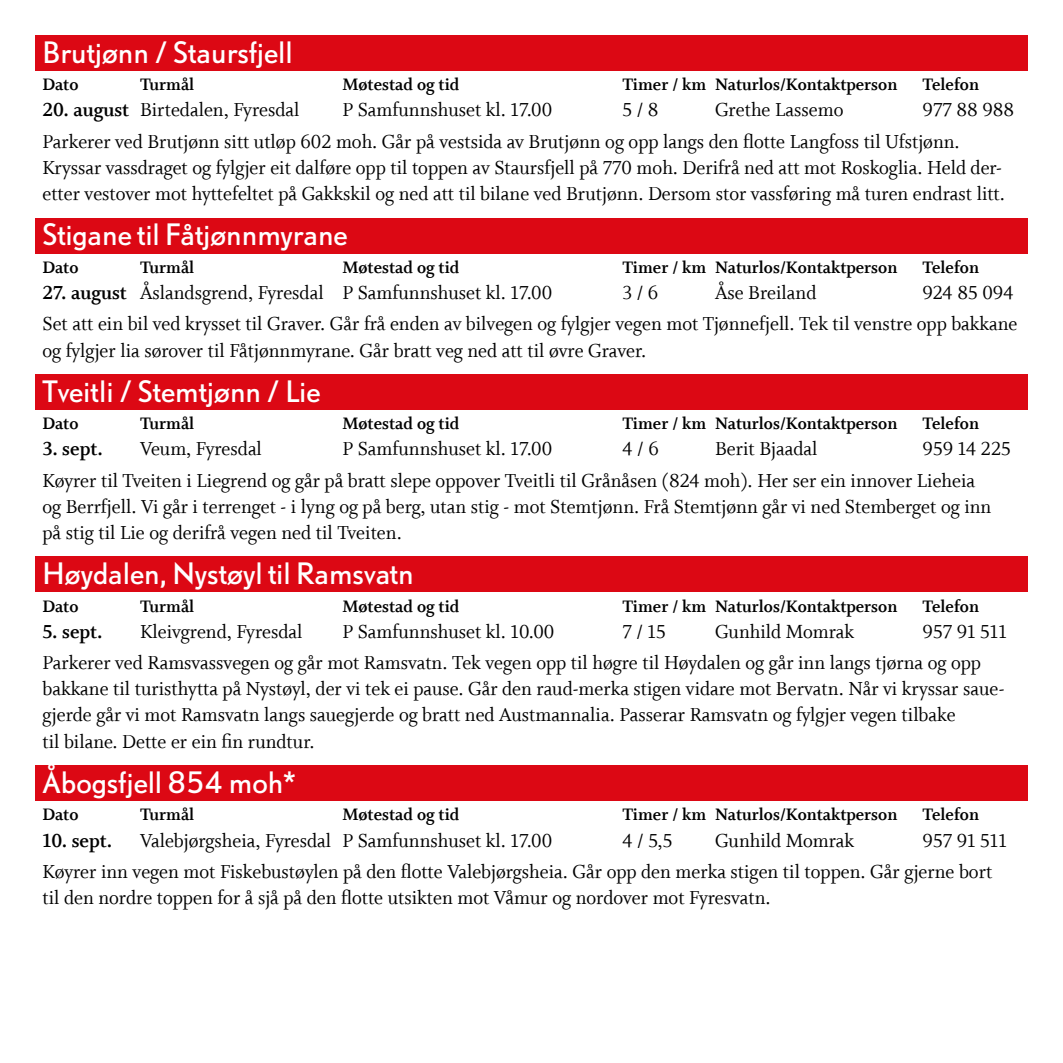
<style>
.page{position:relative;width:1063px;height:1063px;background:#fff}
.page>*{position:absolute;margin:0;border:0;box-sizing:border-box;transform-origin:0 0}
.t1{font:27.5px "DTL Nobel TOT";color:#fff}
.t2{font:21.25px/31.2px "Whitman Roman LF";color:#000}
.t3{font:21.25px "Whitman Bold LF";color:#000}
.t4{font:18.75px "Whitman Bold LF";color:#000}
.s1{font-family:"Whitman Bold LF"}
</style>
<div class="page">
<div style="left:35px;top:35px;width:993px;height:36px;background:#dc0814"></div>
<div style="left:35px;top:218px;width:993px;height:35px;background:#dc0814"></div>
<div style="left:35px;top:374px;width:993px;height:35px;background:#dc0814"></div>
<div style="left:35px;top:556px;width:993px;height:36px;background:#dc0814"></div>
<div style="left:35px;top:765px;width:993px;height:36px;background:#dc0814"></div>
<p class="t1" style="left:43px;top:33px;width:252px">Brutjønn / Staursfjell</p>
<p class="t4" style="left:43px;top:74px;width:38px">Dato</p>
<p class="t4" style="left:140px;top:74px;width:56px">Turmål</p>
<p class="t4" style="left:343px;top:74px;width:118px">Møtestad og tid</p>
<p class="t4" style="left:623px;top:74px;width:276px">Timer / km Naturlos/Kontaktperson</p>
<p class="t4" style="left:923px;top:74px;width:58px">Telefon</p>
<p class="t2" style="left:43px;top:95px;width:258px"><span class="s1">20. august</span> Birtedalen, Fyresdal</p>
<p class="t2" style="left:343px;top:95px;width:211px">P Samfunnshuset kl. 17.00</p>
<p class="t2" style="left:623px;top:95px;width:38px">5 / 8</p>
<p class="t2" style="left:715px;top:95px;width:130px">Grethe Lassemo</p>
<p class="t2" style="left:43px;top:95px;width:973px;text-indent:880px">977 88 988<br>Parkerer ved Brutjønn sitt utløp 602 moh. Går på vestsida av Brutjønn og opp langs den flotte Langfoss til Ufstjønn.</p>
<p class="t2" style="left:43px;top:155px;width:964px;line-height:26.2px">Kryssar vassdraget og fylgjer eit dalføre opp til toppen av Staursfjell på 770 moh. Derifrå ned att mot Roskoglia. Held der&shy;etter vestover mot hyttefeltet på Gakkskil og ned att til bilane ved Brutjønn. Dersom stor vassføring må turen endrast litt.</p>
<p class="t1" style="left:43px;top:216px;width:307px">Stigane til Fåtjønnmyrane</p>
<p class="t4" style="left:43px;top:257px;width:38px">Dato</p>
<p class="t4" style="left:140px;top:257px;width:56px">Turmål</p>
<p class="t4" style="left:343px;top:257px;width:118px">Møtestad og tid</p>
<p class="t4" style="left:623px;top:257px;width:276px">Timer / km Naturlos/Kontaktperson</p>
<p class="t4" style="left:923px;top:257px;width:58px">Telefon</p>
<p class="t2" style="left:43px;top:277px;width:511px"><span class="s1">27. august</span> Åslandsgrend, Fyresdal P Samfunnshuset kl. 17.00</p>
<p class="t2" style="left:623px;top:277px;width:37px">3 / 6</p>
<p class="t2" style="left:715px;top:277px;width:103px">Åse Breiland</p>
<p class="t2" style="left:43px;top:277px;width:977px;text-align:right">924 85 094<br>Set att ein bil ved krysset til Graver. Går frå enden av bilvegen og fylgjer vegen mot Tjønnefjell. Tek til venstre opp bakkane</p>
<p class="t2" style="left:43px;top:335px;width:605px">og fylgjer lia sørover til Fåtjønnmyrane. Går bratt veg ned att til øvre Graver.</p>
<p class="t1" style="left:43px;top:372px;width:280px">Tveitli / Stemtjønn / Lie</p>
<p class="t4" style="left:43px;top:413px;width:38px">Dato</p>
<p class="t4" style="left:140px;top:413px;width:56px">Turmål</p>
<p class="t4" style="left:343px;top:413px;width:118px">Møtestad og tid</p>
<p class="t4" style="left:623px;top:413px;width:276px">Timer / km Naturlos/Kontaktperson</p>
<p class="t4" style="left:923px;top:413px;width:58px">Telefon</p>
<p class="t3" style="left:43px;top:437px;width:62px">3. sept.</p>
<p class="t2" style="left:140px;top:434px;width:123px">Veum, Fyresdal</p>
<p class="t2" style="left:343px;top:434px;width:211px">P Samfunnshuset kl. 17.00</p>
<p class="t2" style="left:623px;top:434px;width:38px">4 / 6</p>
<p class="t2" style="left:715px;top:434px;width:104px">Berit Bjaadal</p>
<p class="t2" style="left:43px;top:434px;width:970px;text-indent:880px">959 14 225<br>Køyrer til Tveiten i Liegrend og går på bratt slepe oppover Tveitli til Grånåsen (824 moh). Her ser ein innover Lieheia</p>
<p class="t2" style="left:43px;top:494px;width:950px;line-height:26.2px">og Berrfjell. Vi går i terrenget - i lyng og på berg, utan stig - mot Stemtjønn. Frå Stemtjønn går vi ned Stemberget og inn på stig til Lie og derifrå vegen ned til Tveiten.</p>
<p class="t1" style="left:43px;top:555px;width:373px">Høydalen, Nystøyl til Ramsvatn</p>
<p class="t4" style="left:43px;top:595px;width:38px">Dato</p>
<p class="t4" style="left:140px;top:595px;width:56px">Turmål</p>
<p class="t4" style="left:343px;top:595px;width:118px">Møtestad og tid</p>
<p class="t4" style="left:623px;top:595px;width:276px">Timer / km Naturlos/Kontaktperson</p>
<p class="t4" style="left:923px;top:595px;width:58px">Telefon</p>
<p class="t3" style="left:43px;top:619px;width:62px">5. sept.</p>
<p class="t2" style="left:140px;top:616px;width:164px">Kleivgrend, Fyresdal</p>
<p class="t2" style="left:343px;top:616px;width:213px">P Samfunnshuset kl. 10.00</p>
<p class="t2" style="left:623px;top:616px;width:45px">7 / 15</p>
<p class="t2" style="left:715px;top:616px;width:141px">Gunhild Momrak</p>
<p class="t2" style="left:43px;top:616px;width:966px;text-indent:880px">957 91 511<br>Parkerer ved Ramsvassvegen og går mot Ramsvatn. Tek vegen opp til høgre til Høydalen og går inn langs tjørna og opp</p>
<p class="t2" style="left:43px;top:676px;width:963px;line-height:26.2px">bakkane til turisthytta på Nystøyl, der vi tek ei pause. Går den raud-merka stigen vidare mot Bervatn. Når vi kryssar saue&shy;gjerde går vi mot Ramsvatn langs sauegjerde og bratt ned Austmannalia. Passerar Ramsvatn og fylgjer vegen tilbake<br>til bilane. Dette er ein fin rundtur.</p>
<p class="t1" style="left:43px;top:763px;width:255px">Åbogsfjell 854 moh*</p>
<p class="t4" style="left:43px;top:804px;width:38px">Dato</p>
<p class="t4" style="left:140px;top:804px;width:56px">Turmål</p>
<p class="t4" style="left:343px;top:804px;width:118px">Møtestad og tid</p>
<p class="t4" style="left:623px;top:804px;width:276px">Timer / km Naturlos/Kontaktperson</p>
<p class="t4" style="left:923px;top:804px;width:58px">Telefon</p>
<p class="t3" style="left:43px;top:828px;width:71px">10. sept.</p>
<p class="t2" style="left:140px;top:825px;width:414px">Valebjørgsheia, Fyresdal P Samfunnshuset kl. 17.00</p>
<p class="t2" style="left:623px;top:825px;width:52px">4 / 5,5</p>
<p class="t2" style="left:715px;top:825px;width:141px">Gunhild Momrak</p>
<p class="t2" style="left:43px;top:825px;width:966px;text-indent:880px">957 91 511<br>Køyrer inn vegen mot Fiskebustøylen på den flotte Valebjørgsheia. Går opp den merka stigen til toppen. Går gjerne bort</p>
<p class="t2" style="left:43px;top:882px;width:730px">til den nordre toppen for å sjå på den flotte utsikten mot Våmur og nordover mot Fyresvatn.</p>
</div>
